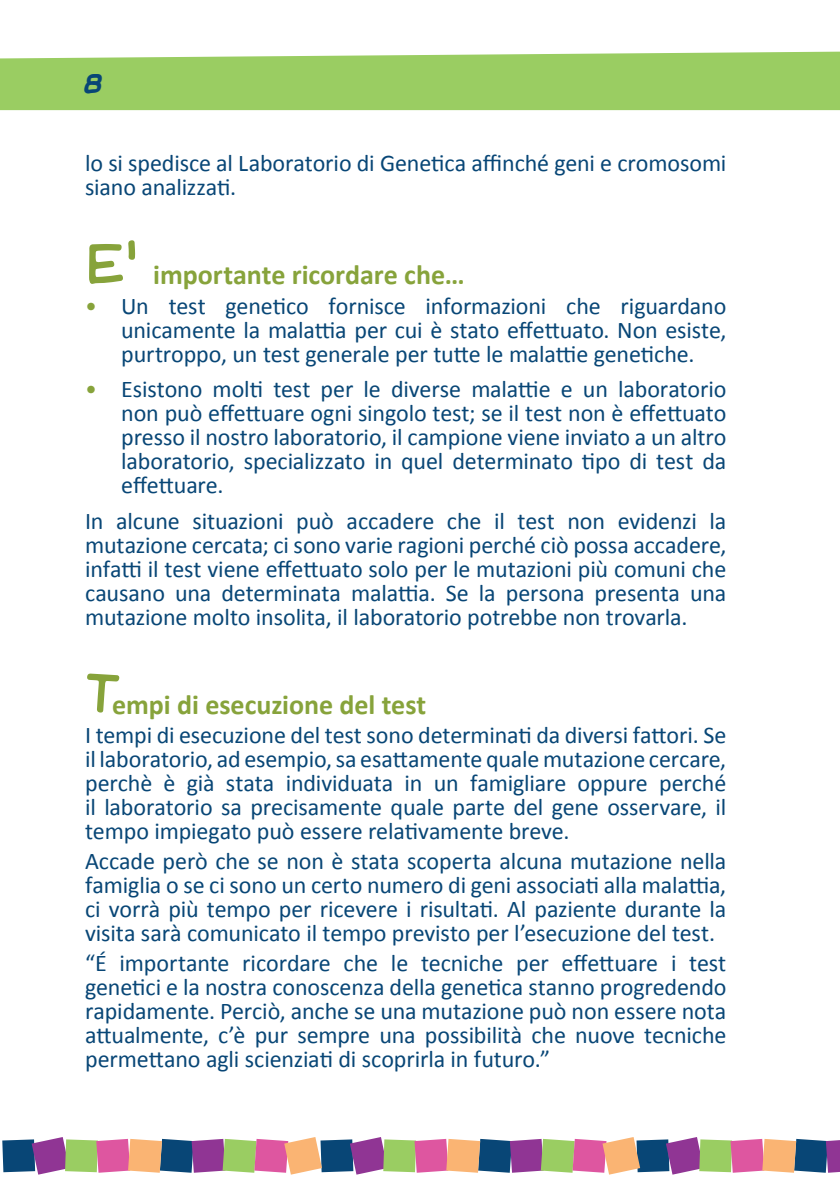
<style>
.page{position:relative;width:840px;height:1191px;background:#fff}
.page>*{position:absolute;margin:0;border:0;box-sizing:border-box;transform-origin:0 0}
.t1{font:700 28px "Calibri";color:#87a33b}
.t2{font:24px/24px "Calibri";letter-spacing:-.005em;color:#084676;text-align:justify}
.t3{font:700 24px "Sunday Comics BB";color:#084676}
.s1{font-family:"Sunday Comics BB";font-weight:400;font-size:60px}
.s2{color:#87a33b}
</style>
<div class="page">
<svg style="left:0;top:51px;width:839px;height:59px;background:#a0d06c"></svg>
<svg style="left:2px;top:1137px;width:837px;height:37px;background:#a68a93"></svg>
<p class="t3" style="left:84px;top:69px;width:20px">8</p>
<p class="t2" style="left:85px;top:150px;width:642px">lo si spedisce al Laboratorio di Genetica affinché geni e cromosomi siano analizzati.</p>
<p class="t1" style="left:85px;top:257px;width:381px"><span class="s1">E’</span> importante ricordare che…</p>
<p class="t2" style="left:121px;top:293px;width:606px;text-indent:-36px"><span class="s2">•</span> Un test genetico fornisce informazioni che riguardano unicamente la malattia per cui è stato effettuato. Non esiste, purtroppo, un test generale per tutte le malattie genetiche.</p>
<p class="t2" style="left:121px;top:376px;width:606px;text-indent:-36px"><span class="s2">•</span> Esistono molti test per le diverse malattie e un laboratorio non può effettuare ogni singolo test; se il test non è effettuato presso il nostro laboratorio, il campione viene inviato a un altro laboratorio, specializzato in quel determinato tipo di test da effettuare.</p>
<p class="t2" style="left:85px;top:507px;width:642px">In alcune situazioni può accadere che il test non evidenzi la mutazione cercata; ci sono varie ragioni perché ciò possa accadere, infatti il test viene effettuato solo per le mutazioni più comuni che causano una determinata malattia. Se la persona presenta una mutazione molto insolita, il laboratorio potrebbe non trovarla.</p>
<p class="t1" style="left:85px;top:687px;width:342px"><span class="s1">T</span>empi di esecuzione del test</p>
<p class="t2" style="left:85px;top:722px;width:642px">I tempi di esecuzione del test sono determinati da diversi fattori. Se il laboratorio, ad esempio, sa esattamente quale mutazione cercare, perchè è già stata individuata in un famigliare oppure perché il laboratorio sa precisamente quale parte del gene osservare, il tempo impiegato può essere relativamente breve.</p>
<p class="t2" style="left:85px;top:848px;width:642px">Accade però che se non è stata scoperta alcuna mutazione nella famiglia o se ci sono un certo numero di geni associati alla malattia, ci vorrà più tempo per ricevere i risultati. Al paziente durante la visita sarà comunicato il tempo previsto per l’esecuzione del test.</p>
<p class="t2" style="left:85px;top:949px;width:642px">“É importante ricordare che le tecniche per effettuare i test genetici e la nostra conoscenza della genetica stanno progredendo rapidamente. Perciò, anche se una mutazione può non essere nota attualmente, c’è pur sempre una possibilità che nuove tecniche permettano agli scienziati di scoprirla in futuro.”</p>
</div>
